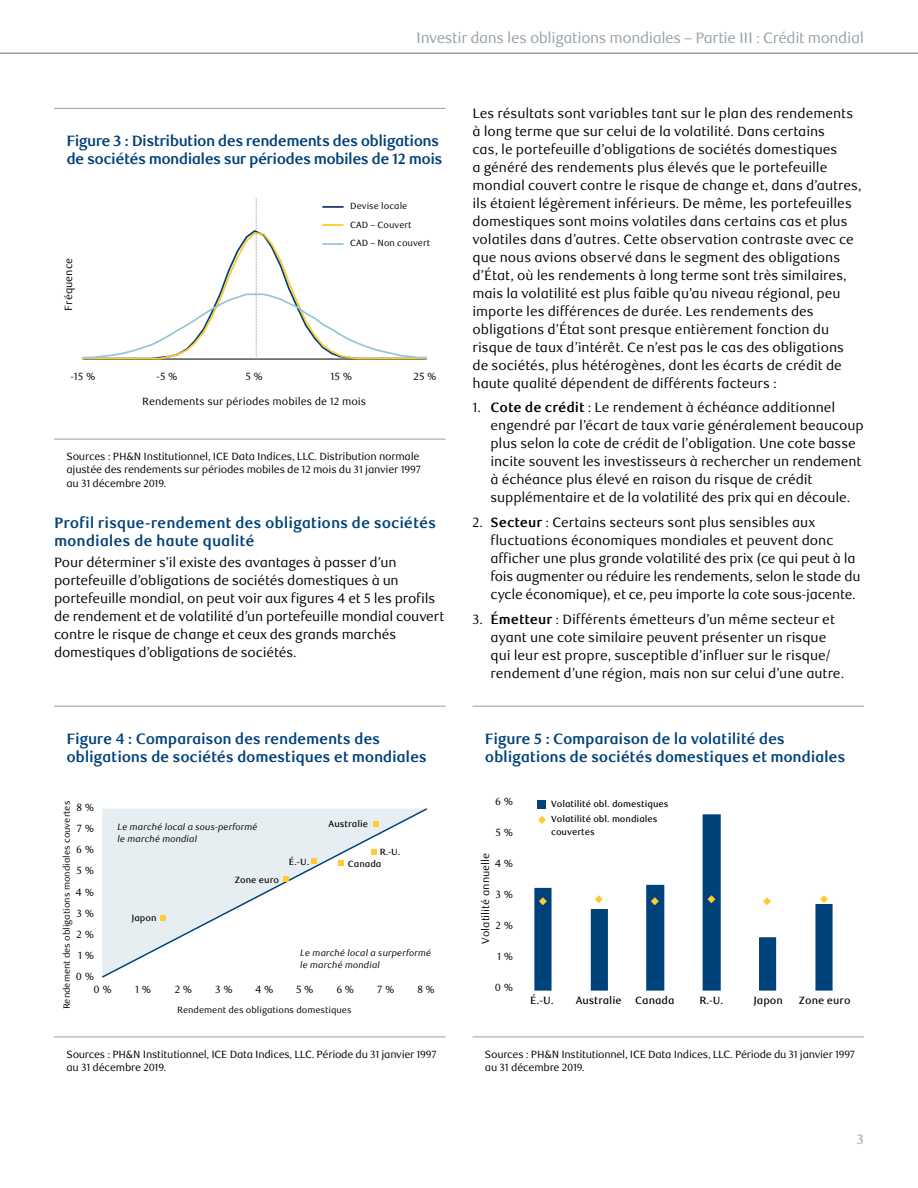
<style>
.page{position:relative;width:918px;height:1188px;background:#fff}
.page>*{position:absolute;margin:0;border:0;box-sizing:border-box;transform-origin:0 0}
.Chart_Table_Title{font:700 15px/18px "RBC Text";letter-spacing:-.02em;color:#00427a}
.Chart_Table_Title-2{font:700 15px/18px "RBC Text";letter-spacing:-.04em;color:#00427a}
.Subhead{font:700 15px/18px "RBC Text";letter-spacing:-.005em;color:#00427a}
.t1{font:15px "RBC Text";letter-spacing:-.025em;color:#95a0a9}
.Body{font:13.5px/18px "RBC Text";letter-spacing:-.005em;color:#000}
.t2{font:13.5px "RBC Text";color:#95a0a9}
.Chart_Table_footnote{font:10.5px/21.1px "RBC Text";letter-spacing:-.02em;color:#000}
.Chart_Table_footnote-2{font:10.5px "RBC Text";color:#000}
.t3{font:500 10.5px "RBC Text";color:#000}
.t4{font:9px/18.5px "RBC Text";color:#000}
.t5{font:500 9px/11.6px "RBC Text";color:#000}
.t6{font:italic 9px/12.1px "RBC Text";color:#000}
.s1{font-weight:700}
</style>
<div class="page">
<hr style="left:0;top:52px;width:918px;height:2px;background:#95a0a9">
<hr style="left:54px;top:439px;width:392px;height:1px;background:#95a0a9">
<hr style="left:54px;top:108px;width:392px;height:1px;background:#95a0a9">
<svg style="left:82px;top:198px;width:346px;height:162px"></svg>
<hr style="left:323px;top:206px;width:20px;height:2px;background:#1e3566">
<hr style="left:323px;top:224px;width:20px;height:2px;background:#ffc82d">
<hr style="left:323px;top:243px;width:20px;height:2px;background:#97c6d5">
<hr style="left:54px;top:1037px;width:392px;height:1px;background:#95a0a9">
<hr style="left:54px;top:706px;width:392px;height:1px;background:#95a0a9">
<svg style="left:102px;top:808px;width:325px;height:170px"></svg>
<svg style="left:311px;top:858px;width:6px;height:6px"></svg>
<svg style="left:373px;top:821px;width:6px;height:6px"></svg>
<svg style="left:338px;top:860px;width:6px;height:6px"></svg>
<svg style="left:371px;top:849px;width:6px;height:5px"></svg>
<svg style="left:161px;top:915px;width:5px;height:6px"></svg>
<svg style="left:283px;top:876px;width:6px;height:6px"></svg>
<hr style="left:472px;top:1037px;width:392px;height:1px;background:#95a0a9">
<hr style="left:472px;top:706px;width:392px;height:1px;background:#95a0a9">
<svg style="left:534px;top:814px;width:299px;height:177px"></svg>
<svg style="left:539px;top:897px;width:8px;height:8px"></svg>
<svg style="left:595px;top:895px;width:8px;height:8px"></svg>
<svg style="left:651px;top:897px;width:8px;height:8px"></svg>
<svg style="left:707px;top:895px;width:8px;height:8px"></svg>
<svg style="left:763px;top:897px;width:8px;height:8px"></svg>
<svg style="left:820px;top:895px;width:8px;height:8px"></svg>
<div style="left:538px;top:801px;width:8px;height:8px;background:#00427a"></div>
<svg style="left:538px;top:816px;width:8px;height:8px"></svg>
<p class="t1" style="left:416px;top:29px;width:449px">Investir dans les obligations mondiales – Partie III : Crédit mondial</p>
<p class="Chart_Table_Title-2" style="left:66px;top:132px;width:378px">Figure 3 : Distribution des rendements des obligations de sociétés mondiales sur périodes mobiles de 12 mois</p>
<p class="t4" style="left:350px;top:197px;width:81px">Devise locale<br>CAD – Couvert<br>CAD – Non couvert</p>
<p class="Chart_Table_footnote-2" style="left:63px;top:311px;width:54px;rotate:-90deg">Fréquence</p>
<p class="Chart_Table_footnote" style="left:71px;top:366px;width:26px">-15 %</p>
<p class="Chart_Table_footnote" style="left:157px;top:366px;width:22px">-5 %</p>
<p class="Chart_Table_footnote" style="left:246px;top:366px;width:19px">5 %</p>
<p class="Chart_Table_footnote-2" style="left:142px;top:395px;width:225px">Rendements sur périodes mobiles de 12 mois</p>
<p class="Chart_Table_footnote" style="left:331px;top:366px;width:23px">15 %</p>
<p class="Chart_Table_footnote" style="left:414px;top:366px;width:25px">25 %</p>
<p class="Chart_Table_footnote" style="left:66px;top:450px;width:356px;line-height:13.5px">Sources : PH&amp;N Institutionnel, ICE Data Indices, LLC. Distribution normale ajustée des rendements sur périodes mobiles de 12 mois du 31 janvier 1997 au 31 décembre 2019.</p>
<p class="Subhead" style="left:54px;top:514px;width:384px">Profil risque-rendement des obligations de sociétés mondiales de haute qualité</p>
<p class="Body" style="left:54px;top:553px;width:392px">Pour déterminer s’il existe des avantages à passer d’un portefeuille d’obligations de sociétés domestiques à un portefeuille mondial, on peut voir aux figures 4 et 5 les profils de rendement et de volatilité d’un portefeuille mondial couvert contre le risque de change et ceux des grands marchés domestiques d’obligations de sociétés.</p>
<p class="Chart_Table_Title" style="left:66px;top:730px;width:362px">Figure 4 : Comparaison des rendements des obligations de sociétés domestiques et mondiales</p>
<p class="t4" style="left:58px;top:1009px;width:210px;rotate:-90deg">Rendement des obligations mondiales couvertes</p>
<p class="Chart_Table_footnote" style="left:76px;top:797px;width:20px;text-align:justify">8 % 7 % 6 % 5 % 4 % 3 % 2 % 1 % 0 %</p>
<p class="t5" style="left:329px;top:819px;width:41px">Australie</p>
<p class="t5" style="left:348px;top:846px;width:54px;text-indent:32px">R.-U.<br>Canada</p>
<p class="t6" style="left:118px;top:821px;width:142px">Le marché local a sous-performé le marché mondial</p>
<p class="t5" style="left:289px;top:856px;width:22px">É.-U.</p>
<p class="t5" style="left:235px;top:874px;width:46px">Zone euro</p>
<p class="t5" style="left:131px;top:912px;width:27px">Japon</p>
<p class="t6" style="left:300px;top:947px;width:133px">Le marché local a surperformé le marché mondial</p>
<p class="Chart_Table_footnote" style="left:94px;top:980px;width:20px">0 %</p>
<p class="Chart_Table_footnote" style="left:135px;top:980px;width:18px">1 %</p>
<p class="Chart_Table_footnote" style="left:175px;top:980px;width:19px">2 %</p>
<p class="Chart_Table_footnote" style="left:215px;top:980px;width:19px">3 %</p>
<p class="Chart_Table_footnote" style="left:255px;top:980px;width:20px">4 %</p>
<p class="t4" style="left:177px;top:1001px;width:176px">Rendement des obligations domestiques</p>
<p class="Chart_Table_footnote" style="left:296px;top:980px;width:19px">5 %</p>
<p class="Chart_Table_footnote" style="left:336px;top:980px;width:19px">6 %</p>
<p class="Chart_Table_footnote" style="left:377px;top:980px;width:19px">7 %</p>
<p class="Chart_Table_footnote" style="left:417px;top:980px;width:19px">8 %</p>
<p class="Chart_Table_footnote" style="left:66px;top:1047px;width:372px;line-height:13.5px">Sources : PH&amp;N Institutionnel, ICE Data Indices, LLC. Période du 31 janvier 1997 au 31 décembre 2019.</p>
<p class="Body" style="left:472px;top:104px;width:391px">Les résultats sont variables tant sur le plan des rendements à long terme que sur celui de la volatilité. Dans certains<br>cas, le portefeuille d’obligations de sociétés domestiques<br>a généré des rendements plus élevés que le portefeuille mondial couvert contre le risque de change et, dans d’autres, ils étaient légèrement inférieurs. De même, les portefeuilles domestiques sont moins volatiles dans certains cas et plus volatiles dans d’autres. Cette observation contraste avec ce que nous avions observé dans le segment des obligations d’État, où les rendements à long terme sont très similaires, mais la volatilité est plus faible qu’au niveau régional, peu importe les différences de durée. Les rendements des obligations d’État sont presque entièrement fonction du risque de taux d’intérêt. Ce n’est pas le cas des obligations de sociétés, plus hétérogènes, dont les écarts de crédit de haute qualité dépendent de différents facteurs :</p>
<p class="Body" style="left:491px;top:399px;width:375px;text-indent:-18px">1. <span class="s1">Cote de crédit</span> : Le rendement à échéance additionnel engendré par l’écart de taux varie généralement beaucoup plus selon la cote de crédit de l’obligation. Une cote basse incite souvent les investisseurs à rechercher un rendement à échéance plus élevé en raison du risque de crédit supplémentaire et de la volatilité des prix qui en découle.</p>
<p class="Body" style="left:491px;top:514px;width:372px;text-indent:-18px">2. <span class="s1">Secteur</span> : Certains secteurs sont plus sensibles aux fluctuations économiques mondiales et peuvent donc afficher une plus grande volatilité des prix (ce qui peut à la fois augmenter ou réduire les rendements, selon le stade du cycle économique), et ce, peu importe la cote sous-jacente.</p>
<p class="Body" style="left:491px;top:611px;width:355px;text-indent:-18px">3. <span class="s1">Émetteur</span> : Différents émetteurs d’un même secteur et ayant une cote similaire peuvent présenter un risque qui leur est propre, susceptible d’influer sur le risque/ rendement d’une région, mais non sur celui d’une autre.</p>
<p class="Chart_Table_Title" style="left:485px;top:730px;width:362px">Figure 5 : Comparaison de la volatilité des obligations de sociétés domestiques et mondiales</p>
<p class="t5" style="left:551px;top:797px;width:119px;line-height:15.1px">Volatilité obl. domestiques<br>Volatilité obl. mondiales</p>
<p class="t5" style="left:551px;top:826px;width:45px">couvertes</p>
<p class="Chart_Table_footnote" style="left:495px;top:791px;width:19px">6 %</p>
<p class="Chart_Table_footnote" style="left:496px;top:822px;width:19px">5 %</p>
<p class="Chart_Table_footnote" style="left:495px;top:853px;width:20px">4 %</p>
<p class="Chart_Table_footnote" style="left:495px;top:884px;width:19px">3 %</p>
<p class="Chart_Table_footnote" style="left:496px;top:915px;width:19px">2 %</p>
<p class="Chart_Table_footnote" style="left:497px;top:946px;width:18px">1 %</p>
<p class="Chart_Table_footnote" style="left:495px;top:977px;width:20px">0 %</p>
<p class="Chart_Table_footnote-2" style="left:480px;top:944px;width:93px;rotate:-90deg">Volatilité annuelle</p>
<p class="t3" style="left:530px;top:995px;width:25px">É.-U.</p>
<p class="t3" style="left:576px;top:995px;width:48px">Australie</p>
<p class="t3" style="left:635px;top:995px;width:41px">Canada</p>
<p class="t3" style="left:699px;top:995px;width:26px">R.-U.</p>
<p class="t3" style="left:753px;top:995px;width:31px">Japon</p>
<p class="t3" style="left:799px;top:995px;width:53px">Zone euro</p>
<p class="Chart_Table_footnote" style="left:485px;top:1047px;width:372px;line-height:13.5px">Sources : PH&amp;N Institutionnel, ICE Data Indices, LLC. Période du 31 janvier 1997 au 31 décembre 2019.</p>
<p class="t2" style="left:857px;top:1131px;width:9px">3</p>
</div>
